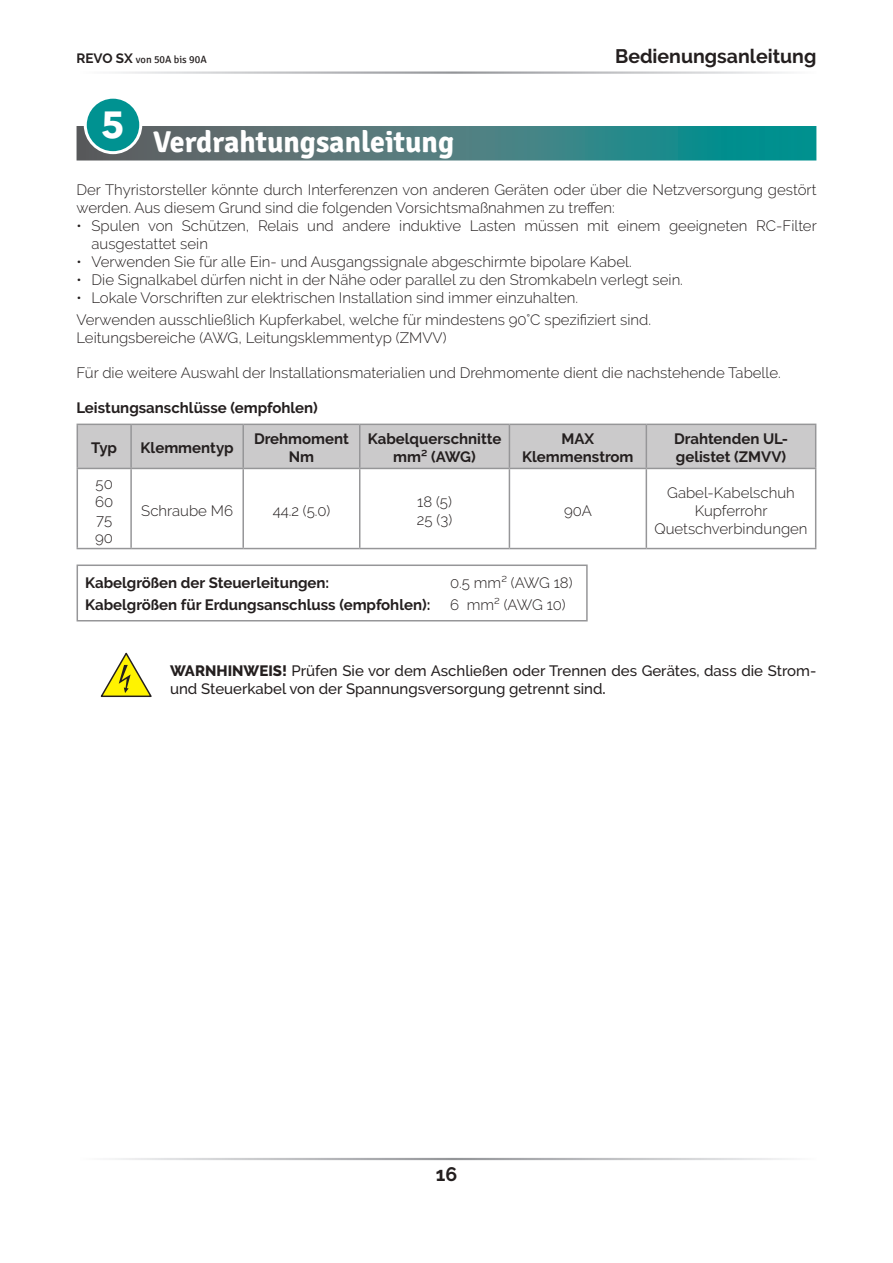
<style>
.page{position:relative;width:893px;height:1263px;background:#fff}
.page>*{position:absolute;margin:0;border:0;box-sizing:border-box;transform-origin:0 0}
.t1{font:700 37.5px "Avenir Next LT Pro";color:#fff}
.t2{font:700 30px "Signika";color:#fff}
.t3{font:700 19.5px "Raleway";color:#241f1f}
.t4{font:300 15px/18px "Raleway";color:#241f1f}
.t5{font:700 15px/18px "Raleway";color:#241f1f;text-align:center}
.t6{font:500 15px/18px "Raleway";color:#241f1f}
.t7{font:10.5px "Signika";color:#241f1f}
.s1{font-family:"Raleway";font-weight:700;font-size:13.5px}
.s2{font-weight:800}
.s3{font-weight:600}
</style>
<div class="page">
<svg style="left:77px;top:126px;width:739px;height:34px;background:#3f7d7f"></svg>
<div style="left:78px;top:425px;width:737px;height:43px;background:#cbcacb"></div>
<hr style="left:77px;top:424px;width:54px;height:1px;background:#969698">
<hr style="left:77px;top:425px;width:1px;height:43px;background:#969698">
<hr style="left:131px;top:424px;width:112px;height:1px;background:#969698">
<hr style="left:130px;top:425px;width:2px;height:43px;background:#969698">
<hr style="left:243px;top:424px;width:117px;height:1px;background:#969698">
<hr style="left:242px;top:425px;width:2px;height:43px;background:#969698">
<hr style="left:360px;top:424px;width:149px;height:1px;background:#969698">
<hr style="left:359px;top:425px;width:1px;height:43px;background:#969698">
<hr style="left:509px;top:424px;width:137px;height:1px;background:#969698">
<hr style="left:509px;top:425px;width:1px;height:43px;background:#969698">
<hr style="left:646px;top:424px;width:170px;height:1px;background:#969698">
<hr style="left:646px;top:425px;width:1px;height:43px;background:#969698">
<hr style="left:815px;top:425px;width:1px;height:43px;background:#969698">
<hr style="left:77px;top:468px;width:54px;height:1px;background:#969698">
<hr style="left:131px;top:468px;width:112px;height:1px;background:#969698">
<hr style="left:243px;top:468px;width:117px;height:1px;background:#969698">
<hr style="left:360px;top:468px;width:149px;height:1px;background:#969698">
<hr style="left:509px;top:468px;width:137px;height:1px;background:#969698">
<hr style="left:646px;top:468px;width:170px;height:1px;background:#969698">
<hr style="left:77px;top:469px;width:1px;height:79px;background:#969698">
<hr style="left:130px;top:469px;width:2px;height:79px;background:#969698">
<hr style="left:242px;top:469px;width:2px;height:79px;background:#969698">
<hr style="left:359px;top:469px;width:1px;height:79px;background:#969698">
<hr style="left:509px;top:469px;width:1px;height:79px;background:#969698">
<hr style="left:646px;top:469px;width:1px;height:79px;background:#969698">
<hr style="left:815px;top:469px;width:1px;height:79px;background:#969698">
<hr style="left:77px;top:548px;width:54px;height:1px;background:#969698">
<hr style="left:131px;top:548px;width:112px;height:1px;background:#969698">
<hr style="left:243px;top:548px;width:117px;height:1px;background:#969698">
<hr style="left:360px;top:548px;width:149px;height:1px;background:#969698">
<hr style="left:509px;top:548px;width:137px;height:1px;background:#969698">
<hr style="left:646px;top:548px;width:170px;height:1px;background:#969698">
<div style="left:85px;top:97px;width:56px;height:56px;background:#009291;border-radius:50%"></div>
<div style="left:84px;top:96px;width:58px;height:58px;border:3px solid #fff;border-radius:50%"></div>
<svg style="left:100px;top:652px;width:52px;height:45px"></svg>
<div style="left:77px;top:564px;width:511px;height:57px;border:2px solid #969698"></div>
<p class="t7" style="left:77px;top:54px;width:132px"><span class="s1">REVO SX</span> von 50A bis 90A</p>
<h3 class="t3" style="left:615px;top:45px;width:203px">Bedienungsanleitung</h3>
<h1 class="t1" style="left:101px;top:102px;width:26px">5</h1>
<h2 class="t2" style="left:153px;top:123px;width:302px">Verdrahtungsanleitung</h2>
<p class="t4" style="left:77px;top:181px;width:741px">Der Thyristorsteller könnte durch Interferenzen von anderen Geräten oder über die Netzversorgung gestört werden. Aus diesem Grund sind die folgenden Vorsichtsmaßnahmen zu treffen:</p>
<p class="t4" style="left:92px;top:217px;width:727px;text-indent:-15px">• Spulen von Schützen, Relais und andere induktive Lasten müssen mit einem geeigneten RC-Filter ausgestattet sein</p>
<p class="t4" style="left:77px;top:253px;width:557px">• Verwenden Sie für alle Ein- und Ausgangssignale abgeschirmte bipolare Kabel.</p>
<p class="t4" style="left:77px;top:271px;width:608px">• Die Signalkabel dürfen nicht in der Nähe oder parallel zu den Stromkabeln verlegt sein.</p>
<p class="t4" style="left:77px;top:287px;width:576px;line-height:22.2px">• Lokale Vorschriften zur elektrischen Installation sind immer einzuhalten.<br>Verwenden ausschließlich Kupferkabel, welche für mindestens 90°C spezifiziert sind.</p>
<p class="t4" style="left:77px;top:329px;width:371px">Leitungsbereiche (AWG, Leitungsklemmentyp (ZMVV)</p>
<p class="t4" style="left:77px;top:364px;width:706px">Für die weitere Auswahl der Installationsmaterialien und Drehmomente dient die nachstehende Tabelle.</p>
<p class="t5" style="left:77px;top:399px;width:243px">Leistungsanschlüsse (empfohlen)</p>
<p class="t5" style="left:91px;top:439px;width:27px">Typ</p>
<p class="t5" style="left:141px;top:439px;width:95px">Klemmentyp</p>
<p class="t5" style="left:254px;top:430px;width:96px">Drehmoment<br>Nm</p>
<p class="t5" style="left:368px;top:430px;width:135px">Kabelquerschnitte mm² (AWG)</p>
<p class="t5" style="left:522px;top:430px;width:113px">MAX<br>Klemmenstrom</p>
<p class="t5" style="left:674px;top:430px;width:115px;text-align:left">Drahtenden UL&shy;gelistet (ZMVV)</p>
<p class="t4" style="left:95px;top:474px;width:20px;text-align:justify">50<br>60<br>75<br>90</p>
<p class="t4" style="left:654px;top:483px;width:155px;text-align:center">Gabel-Kabelschuh<br>Kupferrohr<br>Quetschverbindungen</p>
<p class="t4" style="left:141px;top:501px;width:93px">Schraube M6</p>
<p class="t4" style="left:273px;top:501px;width:59px">44.2 (5.0)</p>
<p class="t4" style="left:417px;top:492px;width:37px">18 (5)<br>25 (3)</p>
<p class="t4" style="left:564px;top:501px;width:29px">90A</p>
<p class="t5" style="left:85px;top:574px;width:246px">Kabelgrößen der Steuerleitungen:</p>
<p class="t4" style="left:450px;top:573px;width:124px">0.5 mm² (AWG 18)</p>
<p class="t5" style="left:85px;top:596px;width:347px">Kabelgrößen für Erdungsanschluss (empfohlen):</p>
<p class="t4" style="left:450px;top:596px;width:117px">6 mm² (AWG 10)</p>
<p class="t6" style="left:170px;top:661px;width:648px"><span class="s2">WARNHINWEIS!</span> Prüfen Sie vor dem Aschließen oder Trennen des Gerätes, dass die Strom&shy;und Steuerkabel von der Spannungsversorgung getrennt sind<span class="s3">.</span></p>
<h3 class="t3" style="left:436px;top:1163px;width:23px">16</h3>
</div>
